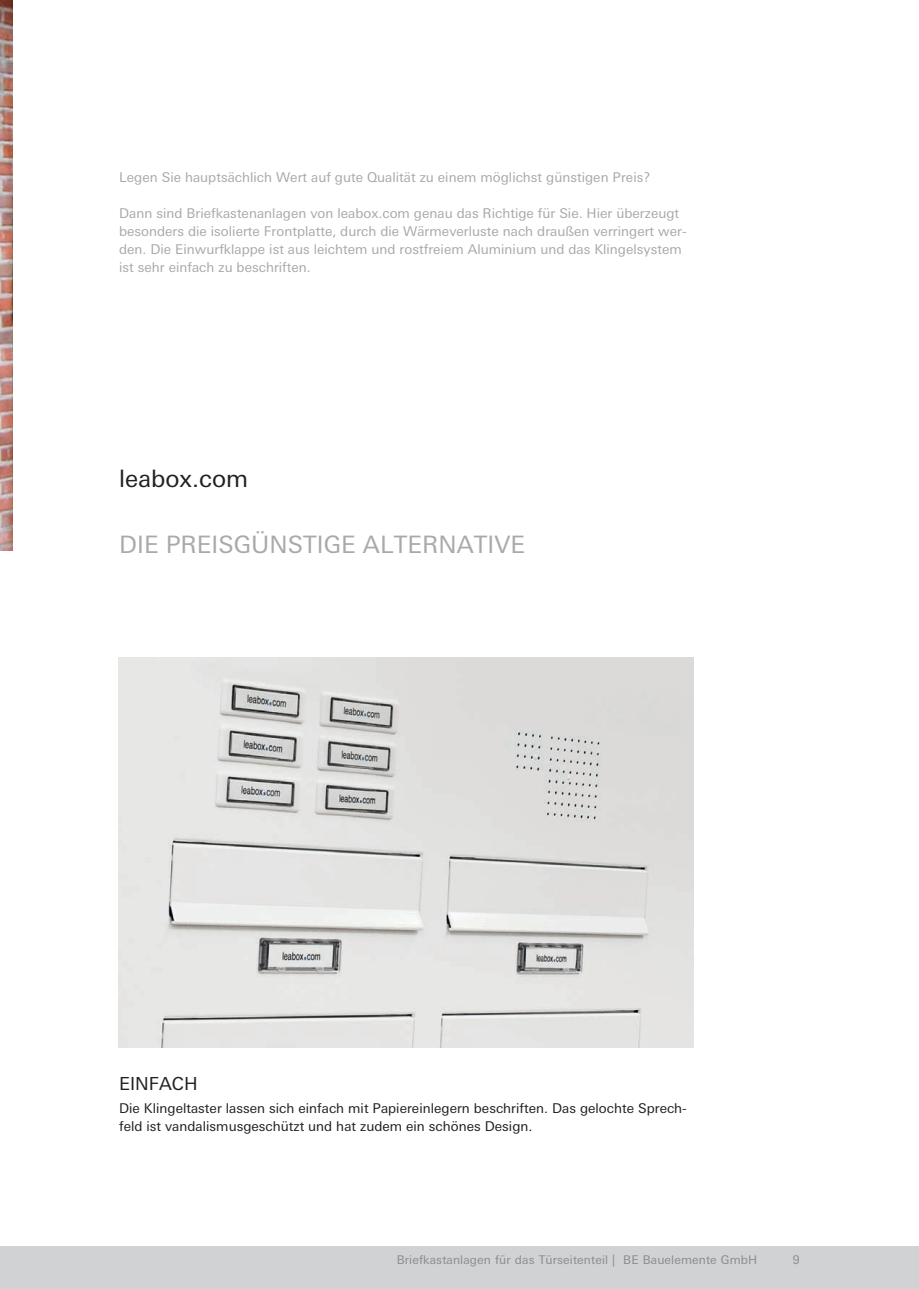
<style>
.page{position:relative;width:919px;height:1289px;background:#fff}
.page>*{position:absolute;margin:0;border:0;box-sizing:border-box;transform-origin:0 0}
.NAVIGATION_HEADLINE{font:24px "LT Univers Basic";color:#a8a9ad}
.NAVIGATION_HEADLINE-2{font:24px "LT Univers Basic";color:#231f20}
.NAVIGATION_HEADLINE-3{font:18px "LT Univers Basic";color:#231f20}
.t1{font:13.5px/18px "LT Univers Basic";color:#a8a9ad}
.Copy{font:13.5px/18px "LT Univers Basic";color:#231f20}
.t2{font:12px "LT Univers Basic";letter-spacing:.01em;color:#8a8c8f}
</style>
<div class="page">
<div style="left:0;top:1246px;width:918px;height:42px;background:#d1d2d4"></div>
<img style="left:0;top:0;width:13px;height:550px">
<img style="left:119px;top:657px;width:574px;height:390px">
<p class="t1" style="left:119px;top:168px;width:532px">Legen Sie hauptsächlich Wert auf gute Qualität zu einem möglichst günstigen Preis?</p>
<p class="t1" style="left:119px;top:204px;width:569px">Dann sind Briefkastenanlagen von leabox.com genau das Richtige für Sie. Hier überzeugt besonders die isolierte Frontplatte, durch die Wärmeverluste nach draußen verringert wer&shy;den. Die Einwurfklappe ist aus leichtem und rostfreiem Aluminium und das Klingelsystem ist sehr einfach zu beschriften.</p>
<p class="NAVIGATION_HEADLINE-2" style="left:119px;top:464px;width:130px">leabox.com</p>
<p class="NAVIGATION_HEADLINE" style="left:119px;top:530px;width:407px">DIE PREISGÜNSTIGE ALTERNATIVE</p>
<p class="NAVIGATION_HEADLINE-3" style="left:119px;top:1073px;width:80px">EINFACH</p>
<p class="Copy" style="left:119px;top:1099px;width:569px">Die Klingeltaster lassen sich einfach mit Papiereinlegern beschriften. Das gelochte Sprech&shy;feld ist vandalismusgeschützt und hat zudem ein schönes Design.</p>
<p class="t2" style="left:396px;top:1253px;width:362px">Briefkastanlagen für das Türseitenteil | BE Bauelemente GmbH</p>
<p class="t2" style="left:792px;top:1253px;width:8px">9</p>
</div>
